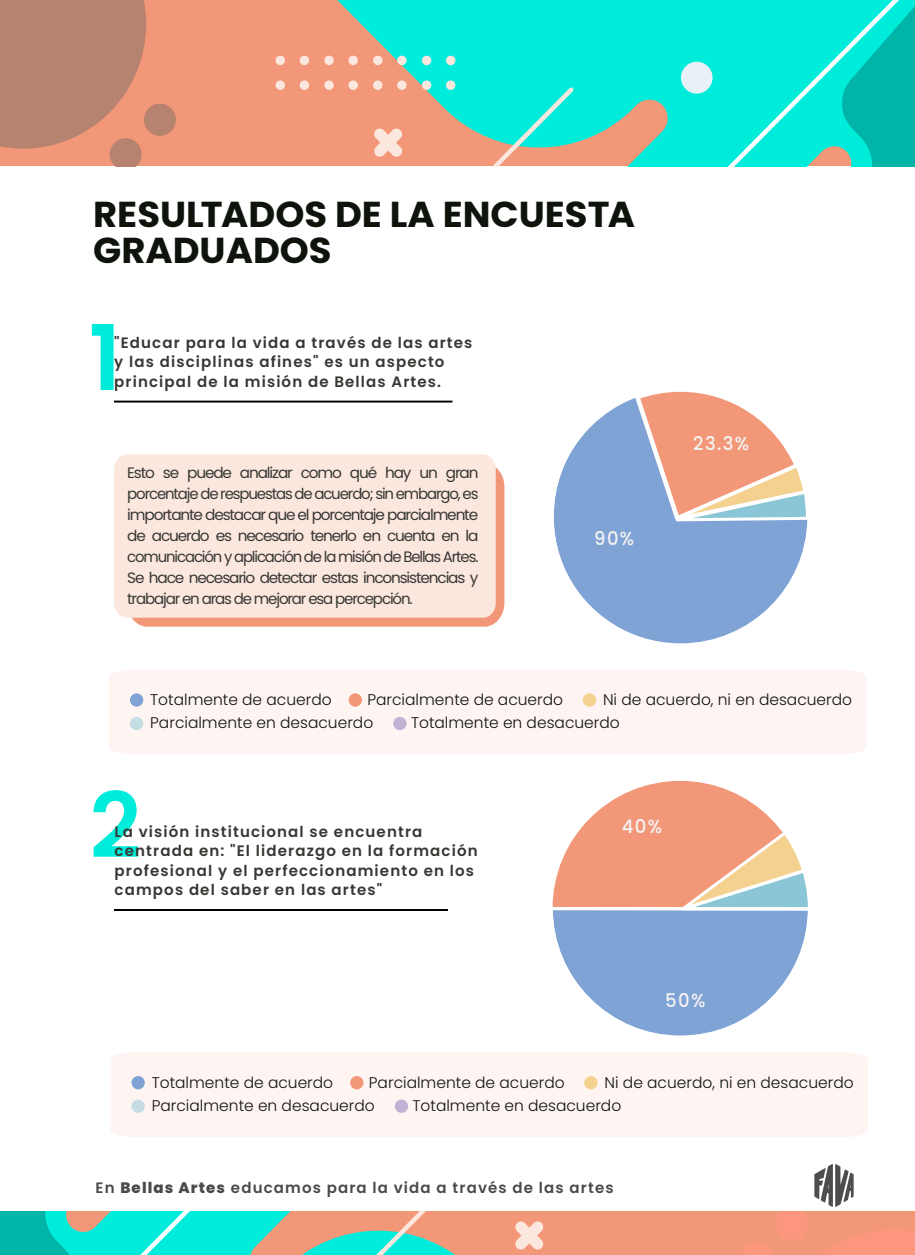
<style>
.page{position:relative;width:915px;height:1255px;background:#fff}
.page>*{position:absolute;margin:0;border:0;box-sizing:border-box;transform-origin:0 0}
.t1{font:600 90.6px "Poppins";color:#00ecdb}
.t2{font:700 36px/36px "Poppins";color:#0e140c}
.t3{font:500 18.9px "Poppins";color:#f5f3f3;scale:.96 1}
.t4{font:500 18.75px "Poppins";color:#f4f4f4;scale:.96 1}
.t5{font:500 18.75px "Poppins";color:#f5f3f3;scale:.96 1}
.t6{font:300 15.45px/23.5px "Poppins";color:#0e140c}
.t7{font:15.15px/21px "Poppins";letter-spacing:-.075em;color:#373834;text-align:justify}
.t8{font:600 15.15px/19.5px "Poppins";letter-spacing:.075em;color:#373834}
.t9{font:600 15.15px "Poppins";letter-spacing:.075em;color:#4a4a4a}
.s1{font-weight:800}
</style>
<div class="page">
<svg style="left:127px;top:465px;width:377px;height:161px;background:#f3a184"></svg>
<div style="left:114px;top:454px;width:381px;height:163px;background:#fce7df"></div>
<div style="left:0;top:1211px;width:914px;height:43px;background:#f29777"></div>
<svg style="left:0;top:1211px;width:544px;height:42px"></svg>
<svg style="left:814px;top:1164px;width:40px;height:43px"></svg>
<div style="left:0;top:0;width:914px;height:166px;background:#f29777"></div>
<svg style="left:326px;top:0;width:344px;height:166px;fill:#00ecdb"></svg>
<svg style="left:0;top:0;width:146px;height:166px"></svg>
<div style="left:144px;top:104px;width:32px;height:32px;background:#b68370;border-radius:50%"></div>
<svg style="left:306px;top:83px;width:271px;height:83px"></svg>
<svg style="left:670px;top:0;width:244px;height:166px;background:#0ee1d1"></svg>
<div style="left:324px;top:56px;width:10px;height:9px;background:#fce7df;border-radius:50%"></div>
<div style="left:324px;top:80px;width:10px;height:10px;background:#fce7df;border-radius:50%"></div>
<div style="left:348px;top:56px;width:10px;height:9px;background:#fce7df;border-radius:50%"></div>
<div style="left:348px;top:80px;width:10px;height:10px;background:#fce7df;border-radius:50%"></div>
<div style="left:275px;top:56px;width:10px;height:9px;background:#fce7df;border-radius:50%"></div>
<div style="left:275px;top:80px;width:10px;height:10px;background:#fce7df;border-radius:50%"></div>
<div style="left:299px;top:56px;width:10px;height:9px;background:#fce7df;border-radius:50%"></div>
<div style="left:299px;top:80px;width:10px;height:10px;background:#fce7df;border-radius:50%"></div>
<div style="left:421px;top:56px;width:10px;height:9px;background:#fce7df;border-radius:50%"></div>
<div style="left:421px;top:80px;width:10px;height:10px;background:#fce7df;border-radius:50%"></div>
<div style="left:446px;top:56px;width:9px;height:9px;background:#fce7df;border-radius:50%"></div>
<div style="left:446px;top:80px;width:9px;height:10px;background:#fce7df;border-radius:50%"></div>
<div style="left:373px;top:56px;width:9px;height:9px;background:#fce7df;border-radius:50%"></div>
<div style="left:373px;top:80px;width:9px;height:10px;background:#fce7df;border-radius:50%"></div>
<div style="left:397px;top:56px;width:9px;height:9px;background:#fce7df;border-radius:50%"></div>
<div style="left:397px;top:80px;width:9px;height:10px;background:#fce7df;border-radius:50%"></div>
<hr style="left:114px;top:909px;width:333px;height:1px;background:#000">
<div style="left:114px;top:400px;width:338px;height:2px;border:1px solid #000"></div>
<div style="left:111px;top:1052px;width:756px;height:85px;background:#fef4f1"></div>
<div style="left:131px;top:1075px;width:14px;height:14px;background:#7ea3d4;border-radius:50%"></div>
<svg style="left:131px;top:1099px;width:14px;height:13px"></svg>
<div style="left:394px;top:1099px;width:14px;height:13px;background:#c1b2d4;border-radius:50%"></div>
<div style="left:584px;top:1075px;width:13px;height:14px;background:#f4d18f;border-radius:50%"></div>
<div style="left:350px;top:1075px;width:13px;height:14px;background:#f29777;border-radius:50%"></div>
<div style="left:109px;top:670px;width:756px;height:84px;background:#fef4f1"></div>
<div style="left:130px;top:693px;width:13px;height:13px;background:#7ea3d4;border-radius:50%"></div>
<div style="left:130px;top:717px;width:13px;height:13px;background:#c4dde3;border-radius:50%"></div>
<div style="left:393px;top:717px;width:13px;height:13px;background:#c1b2d4;border-radius:50%"></div>
<div style="left:582px;top:693px;width:14px;height:13px;background:#f4d18f;border-radius:50%"></div>
<div style="left:348px;top:693px;width:14px;height:13px;background:#f29777;border-radius:50%"></div>
<svg style="left:553px;top:916px;width:255px;height:120px;fill:#7ea3d4"></svg>
<svg style="left:552px;top:780px;width:256px;height:136px"></svg>
<svg style="left:554px;top:399px;width:253px;height:245px;fill:#7ea3d4"></svg>
<svg style="left:631px;top:391px;width:177px;height:136px"></svg>
<h2 class="t2" style="left:93px;top:197px;width:543px">RESULTADOS DE LA ENCUESTA<br>GRADUADOS</h2>
<h1 class="t1" style="left:89px;top:306px;width:34px">1</h1>
<p class="t8" style="left:114px;top:332px;width:359px">"Educar para la vida a través de las artes y las disciplinas afines" es un aspecto principal de la misión de Bellas Artes.</p>
<p class="t7" style="left:127px;top:462px;width:352px">Esto se puede analizar como qué hay un gran porcentaje de respuestas de acuerdo; sin embargo, es importante destacar que el porcentaje parcialmente de acuerdo es necesario tenerlo en cuenta en la comunicación y aplicación de la misión de Bellas Artes.<br>Se hace necesario detectar estas inconsistencias y trabajar en aras de mejorar esa percepción.</p>
<p class="t5" style="left:594px;top:527px;width:43px">90%</p>
<p class="t4" style="left:693px;top:432px;width:60px">23.3%</p>
<p class="t6" style="left:150px;top:687px;width:414px;text-indent:217px">Parcialmente de acuerdo<br>Parcialmente en desacuerdo</p>
<p class="t6" style="left:603px;top:687px;width:250px">Ni de acuerdo, ni en desacuerdo</p>
<p class="t6" style="left:150px;top:687px;width:183px">Totalmente de acuerdo</p>
<p class="t6" style="left:411px;top:711px;width:210px">Totalmente en desacuerdo</p>
<h1 class="t1" style="left:89px;top:773px;width:53px">2</h1>
<p class="t8" style="left:115px;top:821px;width:364px">La visión institucional se encuentra centrada en: "El liderazgo en la formación profesional y el perfeccionamiento en los campos del saber en las artes"</p>
<p class="t3" style="left:621px;top:815px;width:44px">40%</p>
<p class="t3" style="left:665px;top:989px;width:43px">50%</p>
<p class="t6" style="left:152px;top:1070px;width:414px;text-indent:217px">Parcialmente de acuerdo<br>Parcialmente en desacuerdo</p>
<p class="t6" style="left:604px;top:1070px;width:250px">Ni de acuerdo, ni en desacuerdo</p>
<p class="t6" style="left:152px;top:1070px;width:183px">Totalmente de acuerdo</p>
<p class="t6" style="left:412px;top:1093px;width:210px">Totalmente en desacuerdo</p>
<p class="t9" style="left:95px;top:1178px;width:519px">En <span class="s1">Bellas Artes</span> educamos para la vida a través de las artes</p>
</div>
